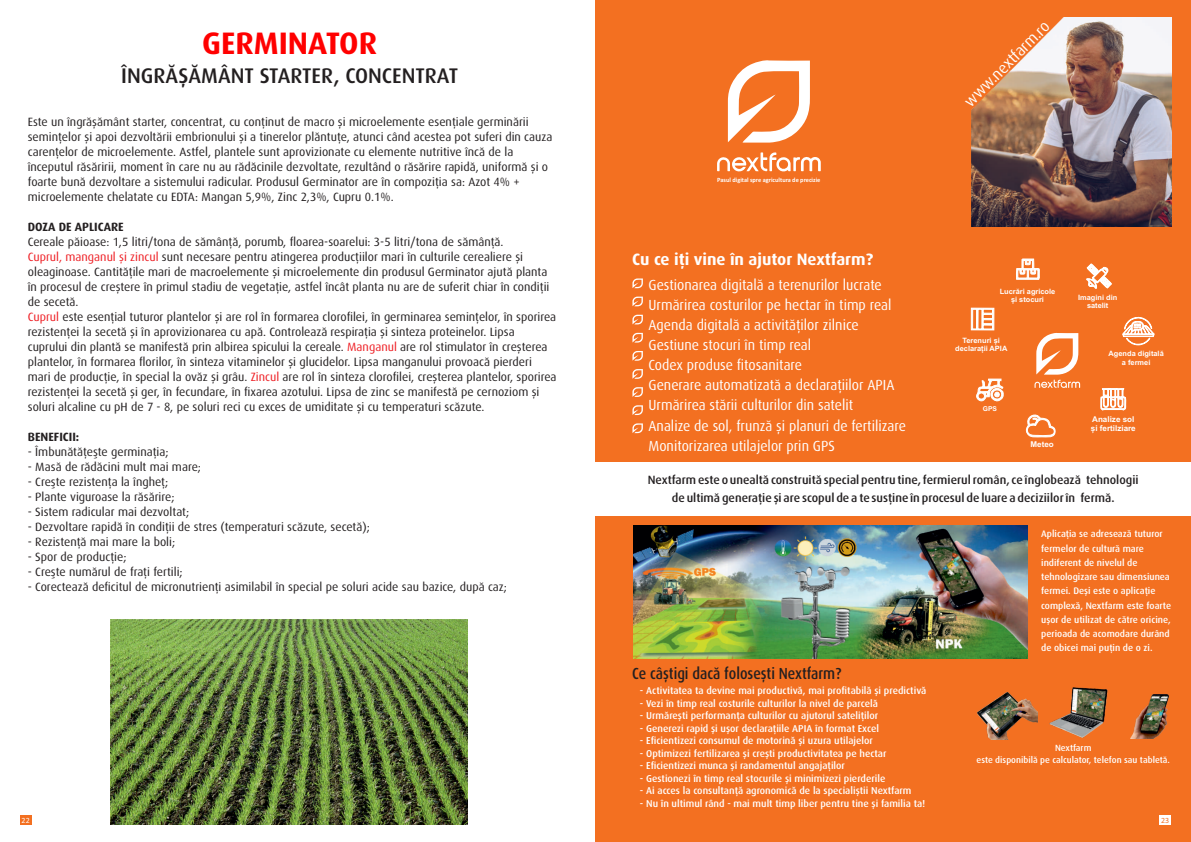
<style>
.page{position:relative;width:1191px;height:842px;background:#fff}
.page>*{position:absolute;margin:0;border:0;box-sizing:border-box;transform-origin:0 0}
.t1{font:700 31.1px "Dax Pro";color:#f00}
.t2{font:500 21.2px "Dax Pro";color:#231f20}
.t3{font:700 16.5px "Dax Pro";color:#fff}
.t4{font:500 16px "Dax Pro";color:#231f20;scale:.87 1}
.t5{font:16px "Dax Pro";color:#fff}
.t6{font:14.6px/20.2px "Dax Pro";color:#fff;scale:.95 1}
.t7{font:12px/15px "Dax Pro";color:#231f20}
.t8{font:500 12px/18px "Dax Pro";color:#231f20;text-align:center}
.t9{font:700 12px "Dax Pro";color:#231f20}
.t10{font:500 10px "Dax Pro";color:#fff}
.t11{font:500 9.5px/14.3px "Dax Pro";color:#fff}
.t12{font:500 9px/11.3px "Dax Pro";color:#fff;text-align:center}
.t13{font:700 8px/8.9px "Arial";color:#fff}
.t14{font:8px "Calibri";color:#fff}
.t15{font:8px "Calibri";color:#f37021}
.t16{font:700 7.3px/8.2px "Arial";color:#fff;text-align:center}
.t17{font:700 6.7px "Arial";color:#fff}
.t18{font:700 6.5px "Calibri";color:#fff}
.s1{color:#ee1d23}
</style>
<div class="page">
<div style="left:20px;top:816px;width:12px;height:9px;background:#f37021"></div>
<img style="left:111px;top:620px;width:357px;height:205px">
<div style="left:595px;top:0;width:596px;height:842px;background:#f37021"></div>
<div style="left:1159px;top:816px;width:12px;height:9px;background:#fff"></div>
<svg style="left:728px;top:60px;width:82px;height:83px"></svg>
<svg style="left:717px;top:152px;width:103px;height:20px"></svg>
<svg style="left:632px;top:278px;width:11px;height:10px"></svg>
<svg style="left:632px;top:296px;width:11px;height:10px"></svg>
<svg style="left:632px;top:315px;width:11px;height:9px"></svg>
<svg style="left:632px;top:333px;width:11px;height:10px"></svg>
<svg style="left:632px;top:351px;width:11px;height:10px"></svg>
<svg style="left:632px;top:369px;width:11px;height:10px"></svg>
<svg style="left:632px;top:387px;width:11px;height:10px"></svg>
<svg style="left:632px;top:405px;width:11px;height:10px"></svg>
<svg style="left:632px;top:423px;width:11px;height:10px"></svg>
<svg style="left:971px;top:308px;width:23px;height:22px"></svg>
<svg style="left:1016px;top:259px;width:24px;height:21px"></svg>
<svg style="left:1086px;top:264px;width:25px;height:25px"></svg>
<svg style="left:1100px;top:388px;width:26px;height:22px"></svg>
<svg style="left:1025px;top:414px;width:31px;height:24px"></svg>
<svg style="left:1122px;top:316px;width:32px;height:29px"></svg>
<svg style="left:1034px;top:333px;width:46px;height:55px"></svg>
<svg style="left:976px;top:379px;width:28px;height:23px"></svg>
<img style="left:633px;top:525px;width:394px;height:134px">
<div style="left:595px;top:462px;width:596px;height:54px;background:#fff"></div>
<img style="left:977px;top:692px;width:60px;height:47px">
<img style="left:1049px;top:687px;width:59px;height:51px">
<img style="left:1130px;top:695px;width:38px;height:43px">
<img style="left:971px;top:17px;width:200px;height:210px">
<p class="t1" style="left:202px;top:23px;width:176px">GERMINATOR</p>
<p class="t2" style="left:121px;top:62px;width:338px">ÎNGRĂȘĂMÂNT STARTER, CONCENTRAT</p>
<p class="t7" style="left:28px;top:114px;width:526px">Este un îngrășământ starter, concentrat, cu conținut de macro și microelemente esențiale germinării semințelor și apoi dezvoltării embrionului și a tinerelor plăntuțe, atunci când acestea pot suferi din cauza carențelor de microelemente. Astfel, plantele sunt aprovizionate cu elemente nutritive încă de la începutul răsăririi, moment în care nu au rădăcinile dezvoltate, rezultând o răsărire rapidă, uniformă și o foarte bună dezvoltare a sistemului radicular. Produsul Germinator are în compoziția sa: Azot 4% + microelemente chelatate cu EDTA: Mangan 5,9%, Zinc 2,3%, Cupru 0.1%.</p>
<p class="t7" style="left:28px;top:234px;width:523px">Cereale păioase: 1,5 litri/tona de sămânță, porumb, floarea-soarelui: 3-5 litri/tona de sămânță.<br><span class="s1">Cuprul, manganul și zincul</span> sunt necesare pentru atingerea producțiilor mari în culturile cerealiere și oleaginoase. Cantitățile mari de macroelemente și microelemente din produsul Germinator ajută planta în procesul de creștere în primul stadiu de vegetație, astfel încât planta nu are de suferit chiar în condiții de secetă.</p>
<p class="t9" style="left:28px;top:219px;width:97px">DOZA DE APLICARE</p>
<p class="t7" style="left:28px;top:309px;width:530px"><span class="s1">Cuprul</span> este esențial tuturor plantelor și are rol în formarea clorofilei, în germinarea semințelor, în sporirea rezistenței la secetă și în aprovizionarea cu apă. Controlează respirația și sinteza proteinelor. Lipsa cuprului din plantă se manifestă prin albirea spicului la cereale. <span class="s1">Manganul</span> are rol stimulator în creșterea plantelor, în formarea florilor, în sinteza vitaminelor și glucidelor. Lipsa manganului provoacă pierderi mari de producție, în special la ovăz și grâu. <span class="s1">Zincul</span> are rol în sinteza clorofilei, creșterea plantelor, sporirea rezistenței la secetă și ger, în fecundare, în fixarea azotului. Lipsa de zinc se manifestă pe cernoziom și soluri alcaline cu pH de 7 - 8, pe soluri reci cu exces de umiditate și cu temperaturi scăzute.</p>
<p class="t9" style="left:28px;top:429px;width:53px">BENEFICII:</p>
<p class="t7" style="left:28px;top:444px;width:142px">- Îmbunătăţeşte germinaţia;</p>
<p class="t7" style="left:28px;top:459px;width:175px">- Masă de rădăcini mult mai mare;</p>
<p class="t7" style="left:28px;top:474px;width:142px">- Creşte rezistenţa la îngheţ;</p>
<p class="t7" style="left:28px;top:489px;width:148px">- Plante viguroase la răsărire;</p>
<p class="t7" style="left:28px;top:504px;width:163px">- Sistem radicular mai dezvoltat;</p>
<p class="t7" style="left:28px;top:519px;width:343px">- Dezvoltare rapidă în condiţii de stres (temperaturi scăzute, secetă);</p>
<p class="t7" style="left:28px;top:534px;width:149px">- Rezistenţă mai mare la boli;</p>
<p class="t7" style="left:28px;top:549px;width:100px">- Spor de producţie;</p>
<p class="t7" style="left:28px;top:564px;width:156px">- Creşte numărul de fraţi fertili;</p>
<p class="t7" style="left:28px;top:579px;width:481px">- Corectează deficitul de micronutrienţi asimilabil în special pe soluri acide sau bazice, după caz;</p>
<p class="t14" style="left:22px;top:815px;width:10px">22</p>
<p class="t18" style="left:717px;top:176px;width:105px">Pasul digital spre agricultura de precizie</p>
<p class="t3" style="left:632px;top:249px;width:242px">Cu ce iți vine în ajutor Nextfarm?</p>
<p class="t6" style="left:648px;top:274px;width:272px">Gestionarea digitală a terenurilor lucrate Urmărirea costurilor pe hectar în timp real Agenda digitală a activităților zilnice Gestiune stocuri în timp real<br>Codex produse fitosanitare<br>Generare automatizată a declarațiilor APIA Urmărirea stării culturilor din satelit<br>Analize de sol, frunză și planuri de fertilizare Monitorizarea utilajelor prin GPS</p>
<p class="t5" style="left:959px;top:97px;width:115px;rotate:-45deg">www.nextfarm.ro</p>
<p class="t16" style="left:999px;top:287px;width:57px">Lucrări agricole și stocuri</p>
<p class="t16" style="left:955px;top:336px;width:54px">Terenuri și declarații APIA</p>
<p class="t17" style="left:982px;top:404px;width:16px">GPS</p>
<p class="t13" style="left:1030px;top:440px;width:25px">Meteo</p>
<p class="t16" style="left:1078px;top:293px;width:41px">Imagini din satelit</p>
<p class="t16" style="left:1108px;top:350px;width:57px">Agenda digitală a fermei</p>
<p class="t13" style="left:1090px;top:415px;width:46px">Analize sol și fertilziare</p>
<p class="t8" style="left:648px;top:470px;width:492px">Nextfarm este o unealtă construită special pentru tine, fermierul român, ce înglobează tehnologii de ultimă generație și are scopul de a te susține în procesul de luare a deciziilor în fermă.</p>
<p class="t4" style="left:632px;top:663px;width:242px">Ce câștigi dacă folosești Nextfarm?</p>
<p class="t10" style="left:640px;top:684px;width:288px">- Activitatea ta devine mai productivă, mai profitabilă și predictivă</p>
<p class="t10" style="left:640px;top:697px;width:239px">- Vezi în timp real costurile culturilor la nivel de parcelă</p>
<p class="t10" style="left:640px;top:709px;width:240px">- Urmărești performanța culturilor cu ajutorul sateliților</p>
<p class="t10" style="left:640px;top:722px;width:240px">- Generezi rapid și ușor declarațiile APIA în format Excel</p>
<p class="t10" style="left:640px;top:734px;width:234px">- Eficientizezi consumul de motorină și uzura utilajelor</p>
<p class="t10" style="left:640px;top:747px;width:248px">- Optimizezi fertilizarea și crești productivitatea pe hectar</p>
<p class="t10" style="left:640px;top:759px;width:206px">- Eficientizezi munca și randamentul angajaților</p>
<p class="t10" style="left:640px;top:772px;width:247px">- Gestionezi în timp real stocurile și minimizezi pierderile</p>
<p class="t10" style="left:640px;top:784px;width:273px">- Ai acces la consultanță agronomică de la specialiștii Nextfarm</p>
<p class="t10" style="left:640px;top:797px;width:287px">- Nu în ultimul rând - mai mult timp liber pentru tine și familia ta!</p>
<p class="t11" style="left:1041px;top:527px;width:131px">Aplicația se adresează tuturor fermelor de cultură mare indiferent de nivelul de tehnologizare sau dimensiunea fermei. Deși este o aplicație complexă, Nextfarm este foarte ușor de utilizat de către oricine, perioada de acomodare durând de obicei mai puțin de o zi.</p>
<p class="t12" style="left:976px;top:742px;width:195px">Nextfarm<br>este disponibilă pe calculator, telefon sau tabletă.</p>
<p class="t15" style="left:1161px;top:815px;width:10px">23</p>
</div>
